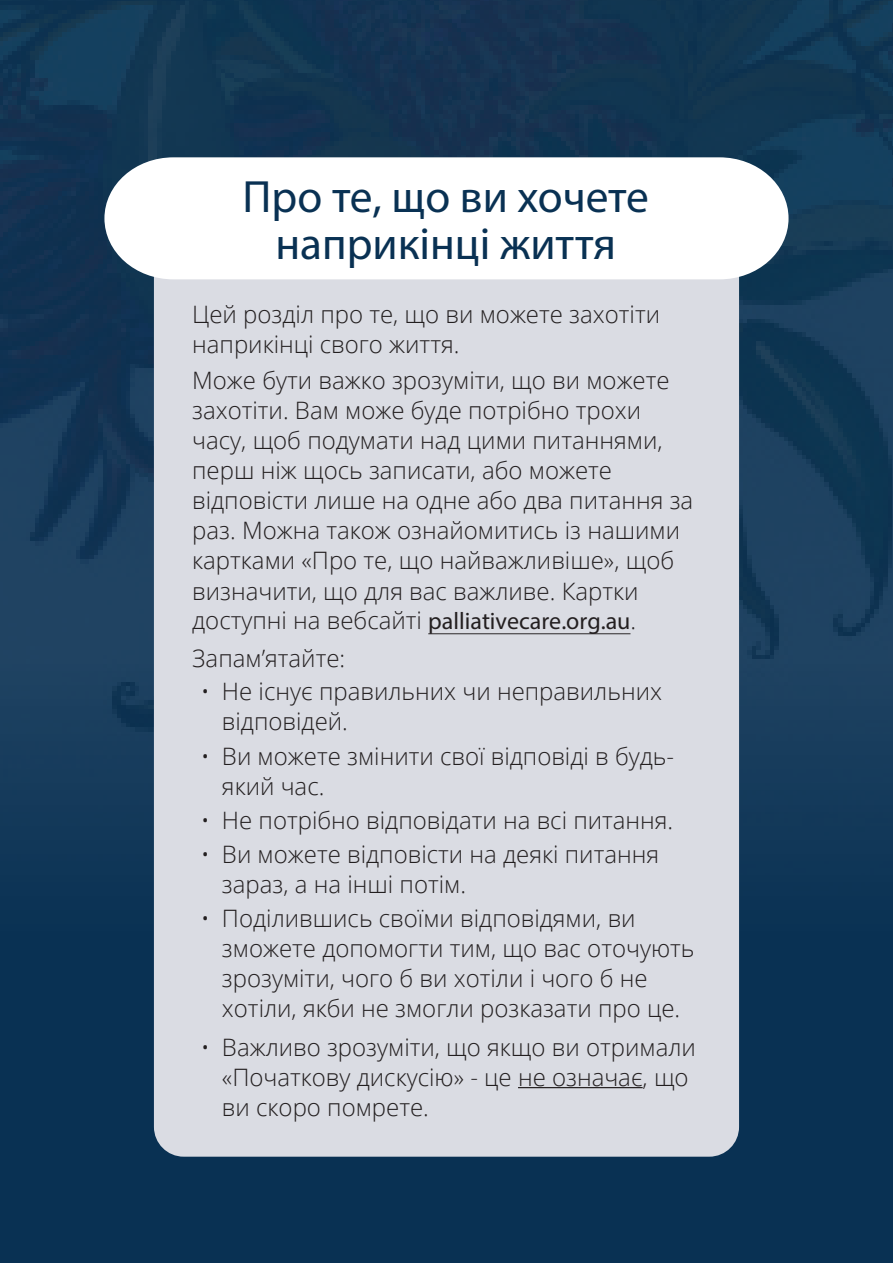
<style>
.page{position:relative;width:893px;height:1263px;background:#093153}
.page>*{position:absolute;margin:0;border:0;box-sizing:border-box;transform-origin:0 0}
.t1{font:45.45px/46.5px "Myriad Pro";color:#093153;text-align:center}
.t2{font:300 24px/30px "Open Sans";color:#231f20}
.t3{font:24px "Myriad Pro";color:#231f20}
.s1{font-family:"Open Sans";font-weight:300}
</style>
<div class="page">
<img style="left:0;top:0;width:893px;height:958px">
<div style="left:154px;top:279px;width:585px;height:878px;background:#dadce3"></div>
<hr style="left:518px;top:1087px;width:125px;height:1px;background:#231f20">
<hr style="left:428px;top:633px;width:202px;height:1px;background:#231f20">
<div style="left:104px;top:157px;width:684px;height:122px;background:#fff"></div>
<h1 class="t1" style="left:243px;top:173px;width:408px">Про те, що ви хочете наприкінці життя</h1>
<p class="t2" style="left:192px;top:299px;width:469px">Цей розділ про те, що ви можете захотіти наприкінці свого життя.</p>
<p class="t2" style="left:192px;top:365px;width:503px">Може бути важко зрозуміти, що ви можете захотіти. Вам може буде потрібно трохи часу, щоб подумати над цими питаннями, перш ніж щось записати, або можете відповісти лише на одне або два питання за раз. Можна також ознайомитись із нашими картками «Про те, що найважливіше», щоб визначити, що для вас важливе. Картки</p>
<p class="t3" style="left:192px;top:606px;width:445px"><span class="s1">доступні на вебсайті</span> palliativecare.org.au<span class="s1">.</span></p>
<p class="t2" style="left:192px;top:642px;width:155px">Запам’ятайте:</p>
<p class="t2" style="left:222px;top:676px;width:442px;text-indent:-21px">• Не існує правильних чи неправильних відповідей.</p>
<p class="t2" style="left:222px;top:740px;width:454px;text-indent:-21px">• Ви можете змінити свої відповіді в будь&shy;який час.</p>
<p class="t2" style="left:201px;top:804px;width:474px">• Не потрібно відповідати на всі питання.</p>
<p class="t2" style="left:222px;top:839px;width:439px;text-indent:-21px">• Ви можете відповісти на деякі питання зараз, а на інші потім.</p>
<p class="t2" style="left:222px;top:903px;width:474px;text-indent:-21px">• Поділившись своїми відповідями, ви зможете допомогти тим, що вас оточують зрозуміти, чого б ви хотіли і чого б не хотіли, якби не змогли розказати про це.</p>
<p class="t2" style="left:222px;top:1031px;width:475px;text-indent:-21px">• Важливо зрозуміти, що якщо ви отримали «Початкову дискусію» - це не означає, що ви скоро помрете.</p>
</div>
